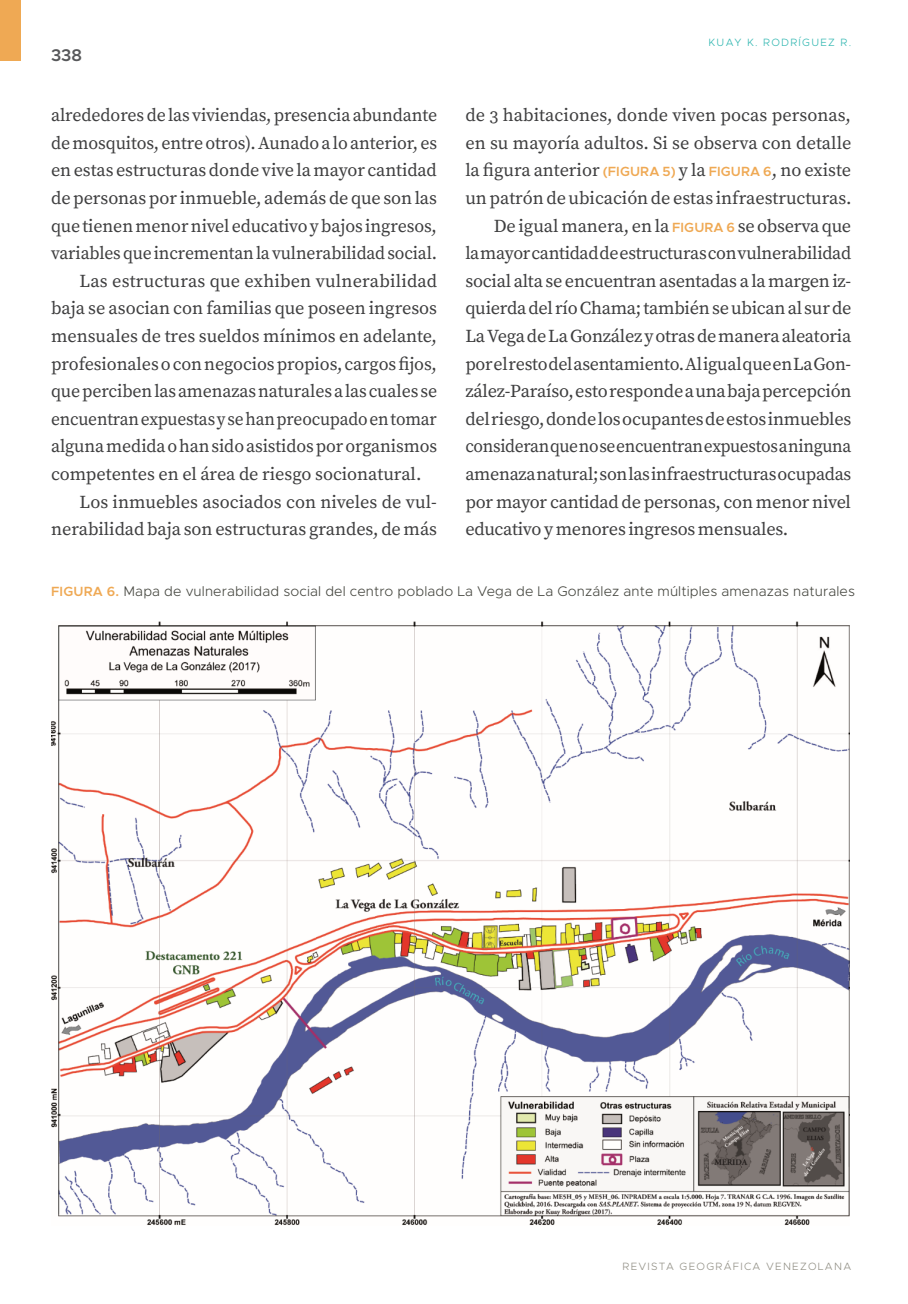
<style>
.page{position:relative;width:908px;height:1304px;background:#fff}
.page>*{position:absolute;margin:0;border:0;box-sizing:border-box;transform-origin:0 0}
.t1{font:18.2px "Source Serif Pro";letter-spacing:-.01em;color:#3e3e3f}
.t2{font:18.2px "Source Serif Pro";letter-spacing:-.01em;color:#3e3e3f;scale:.96 1}
.t3{font:18.2px "Source Serif Pro";letter-spacing:.01em;color:#3e3e3f}
.t4{font:600 17px "Metropolis";color:#57585a}
.t5{font:300 14px "Metropolis";letter-spacing:.01em;color:#474841}
.t6{font:300 10.6px "Metropolis";letter-spacing:.12em;color:#929086}
.t7{font:300 10.6px "Metropolis";letter-spacing:.12em;color:#2fb6b0}
.s1{font-family:"Metropolis";font-weight:600;font-size:13.4px;color:#efa954}
.s2{font-weight:600;font-size:13.4px;color:#efa954}
</style>
<div class="page">
<div style="left:0;top:0;width:21px;height:61px;background:#efa954"></div>
<img style="left:51px;top:621px;width:798px;height:604px">
<p class="t4" style="left:51px;top:44px;width:32px">338</p>
<p class="t1" style="left:51px;top:104px;width:387px">alrededores de las viviendas, presencia abundante</p>
<p class="t1" style="left:51px;top:132px;width:387px">de mosquitos, entre otros). Aunado a lo anterior, es</p>
<p class="t1" style="left:51px;top:160px;width:387px">en estas estructuras donde vive la mayor cantidad</p>
<p class="t1" style="left:51px;top:187px;width:387px">de personas por inmueble, además de que son las</p>
<p class="t1" style="left:51px;top:215px;width:387px">que tienen menor nivel educativo y bajos ingresos,</p>
<p class="t1" style="left:51px;top:242px;width:387px">variables que incrementan la vulnerabilidad social.</p>
<p class="t3" style="left:79px;top:270px;width:359px">Las estructuras que exhiben vulnerabilidad</p>
<p class="t1" style="left:51px;top:298px;width:387px">baja se asocian con familias que poseen ingresos</p>
<p class="t1" style="left:51px;top:325px;width:387px">mensuales de tres sueldos mínimos en adelante,</p>
<p class="t1" style="left:51px;top:353px;width:387px">profesionales o con negocios propios, cargos fijos,</p>
<p class="t1" style="left:51px;top:380px;width:387px">que perciben las amenazas naturales a las cuales se</p>
<p class="t2" style="left:51px;top:408px;width:403px">encuentran expuestas y se han preocupado en tomar</p>
<p class="t1" style="left:51px;top:436px;width:387px">alguna medida o han sido asistidos por organismos</p>
<p class="t1" style="left:51px;top:463px;width:372px">competentes en el área de riesgo socionatural.</p>
<p class="t1" style="left:79px;top:491px;width:359px">Los inmuebles asociados con niveles de vul-</p>
<p class="t1" style="left:51px;top:518px;width:387px">nerabilidad baja son estructuras grandes, de más</p>
<p class="t7" style="left:708px;top:36px;width:144px">KUAY K. RODRÍGUEZ R.</p>
<p class="t1" style="left:465px;top:104px;width:387px">de 3 habitaciones, donde viven pocas personas,</p>
<p class="t1" style="left:465px;top:132px;width:387px">en su mayoría adultos. Si se observa con detalle</p>
<p class="t1" style="left:465px;top:160px;width:387px">la figura anterior <span class="s1">(FIGURA 5)</span> y la <span class="s1">FIGURA 6</span>, no existe</p>
<p class="t1" style="left:465px;top:187px;width:387px">un patrón de ubicación de estas infraestructuras.</p>
<p class="t1" style="left:493px;top:215px;width:359px">De igual manera, en la <span class="s1">FIGURA 6</span> se observa que</p>
<p class="t1" style="left:465px;top:242px;width:387px">la mayor cantidad de estructuras con vulnerabilidad</p>
<p class="t1" style="left:465px;top:270px;width:387px">social alta se encuentran asentadas a la margen iz-</p>
<p class="t1" style="left:465px;top:298px;width:387px">quierda del río Chama; también se ubican al sur de</p>
<p class="t1" style="left:465px;top:325px;width:387px">La Vega de La González y otras de manera aleatoria</p>
<p class="t1" style="left:465px;top:353px;width:387px">por el resto del asentamiento. Al igual que en La Gon-</p>
<p class="t1" style="left:465px;top:380px;width:387px">zález-Paraíso, esto responde a una baja percepción</p>
<p class="t1" style="left:465px;top:408px;width:387px">del riesgo, donde los ocupantes de estos inmuebles</p>
<p class="t2" style="left:465px;top:436px;width:403px">consideran que no se encuentran expuestos a ninguna</p>
<p class="t1" style="left:465px;top:463px;width:387px">amenaza natural; son las infraestructuras ocupadas</p>
<p class="t1" style="left:465px;top:491px;width:387px">por mayor cantidad de personas, con menor nivel</p>
<p class="t1" style="left:465px;top:518px;width:324px">educativo y menores ingresos mensuales.</p>
<p class="t5" style="left:51px;top:582px;width:805px"><span class="s2">FIGURA 6.</span> Mapa de vulnerabilidad social del centro poblado La Vega de La González ante múltiples amenazas naturales</p>
<p class="t6" style="left:622px;top:1259px;width:230px">REVISTA GEOGRÁFICA VENEZOLANA</p>
</div>
